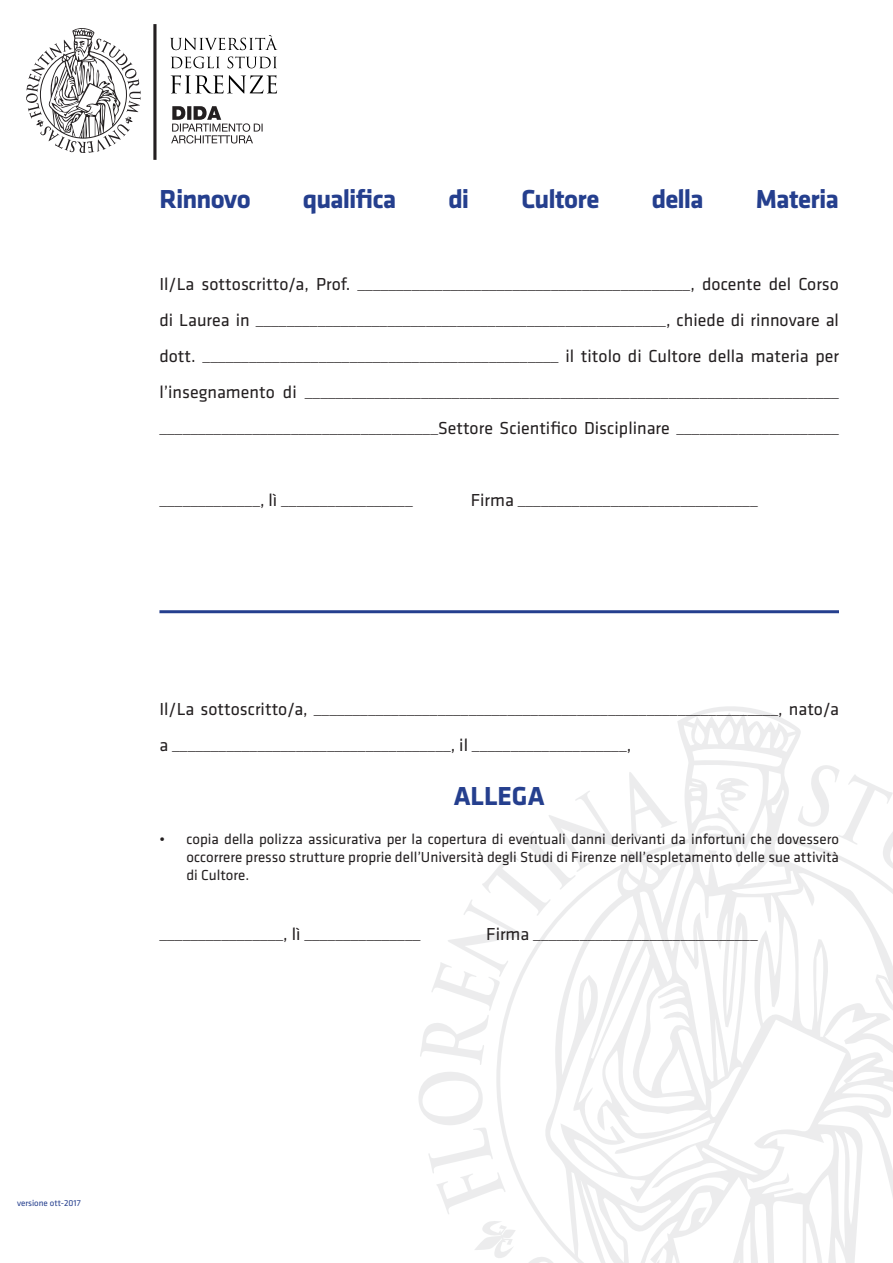
<style>
.page{position:relative;width:893px;height:1263px;background:#fff}
.page>*{position:absolute;margin:0;border:0;box-sizing:border-box;transform-origin:0 0}
.t1{font:700 27px "Klavika";letter-spacing:-.03em;color:#253f8e}
.t2{font:18px/36px "Klavika";color:#231f20;text-align:justify}
.t3{font:15px/18px "Klavika";color:#231f20;text-align:justify}
.t4{font:9px "Klavika";color:#253f8e}
</style>
<div class="page">
<svg style="left:418px;top:1072px;width:76px;height:142px"></svg>
<svg style="left:420px;top:831px;width:114px;height:234px"></svg>
<svg style="left:494px;top:833px;width:48px;height:387px"></svg>
<svg style="left:542px;top:706px;width:351px;height:557px"></svg>
<svg style="left:475px;top:1220px;width:83px;height:43px"></svg>
<svg style="left:153px;top:24px;width:4px;height:136px"></svg>
<svg style="left:26px;top:28px;width:115px;height:125px"></svg>
<svg style="left:171px;top:75px;width:106px;height:19px"></svg>
<svg style="left:171px;top:57px;width:106px;height:11px"></svg>
<svg style="left:170px;top:35px;width:107px;height:15px"></svg>
<svg style="left:171px;top:106px;width:92px;height:38px"></svg>
<hr style="left:159px;top:610px;width:680px;height:3px;background:#253f8e">
<p class="t1" style="left:159px;top:185px;width:93px">Rinnovo</p>
<p class="t1" style="left:303px;top:185px;width:95px">qualifica</p>
<p class="t1" style="left:448px;top:185px;width:22px">di</p>
<p class="t1" style="left:521px;top:185px;width:80px">Cultore</p>
<p class="t1" style="left:652px;top:185px;width:54px">della</p>
<p class="t1" style="left:756px;top:185px;width:85px">Materia</p>
<p class="t2" style="left:159px;top:266px;width:681px">Il/La sottoscritto/a, Prof. ___________________________________________, docente del Corso di Laurea in _____________________________________________________, chiede di rinnovare al dott. ______________________________________________ il titolo di Cultore della materia per l’insegnamento di _____________________________________________________________________ ____________________________________Settore Scientifico Disciplinare _____________________</p>
<p class="t2" style="left:159px;top:482px;width:255px">_____________, lì _________________</p>
<p class="t2" style="left:471px;top:482px;width:288px">Firma _______________________________</p>
<p class="t2" style="left:159px;top:691px;width:681px">Il/La sottoscritto/a, ____________________________________________________________, nato/a a ____________________________________, il ____________________,</p>
<p class="t1" style="left:454px;top:781px;width:92px">ALLEGA</p>
<p class="t3" style="left:186px;top:831px;width:654px;text-indent:-27px">• copia della polizza assicurativa per la copertura di eventuali danni derivanti da infortuni che dovessero occorrere presso strutture proprie dell’Università degli Studi di Firenze nell’espletamento delle sue attività di Cultore.</p>
<p class="t2" style="left:159px;top:916px;width:263px">________________, lì _______________</p>
<p class="t2" style="left:486px;top:916px;width:273px">Firma _____________________________</p>
<p class="t4" style="left:17px;top:1198px;width:65px">versione ott-2017</p>
</div>
